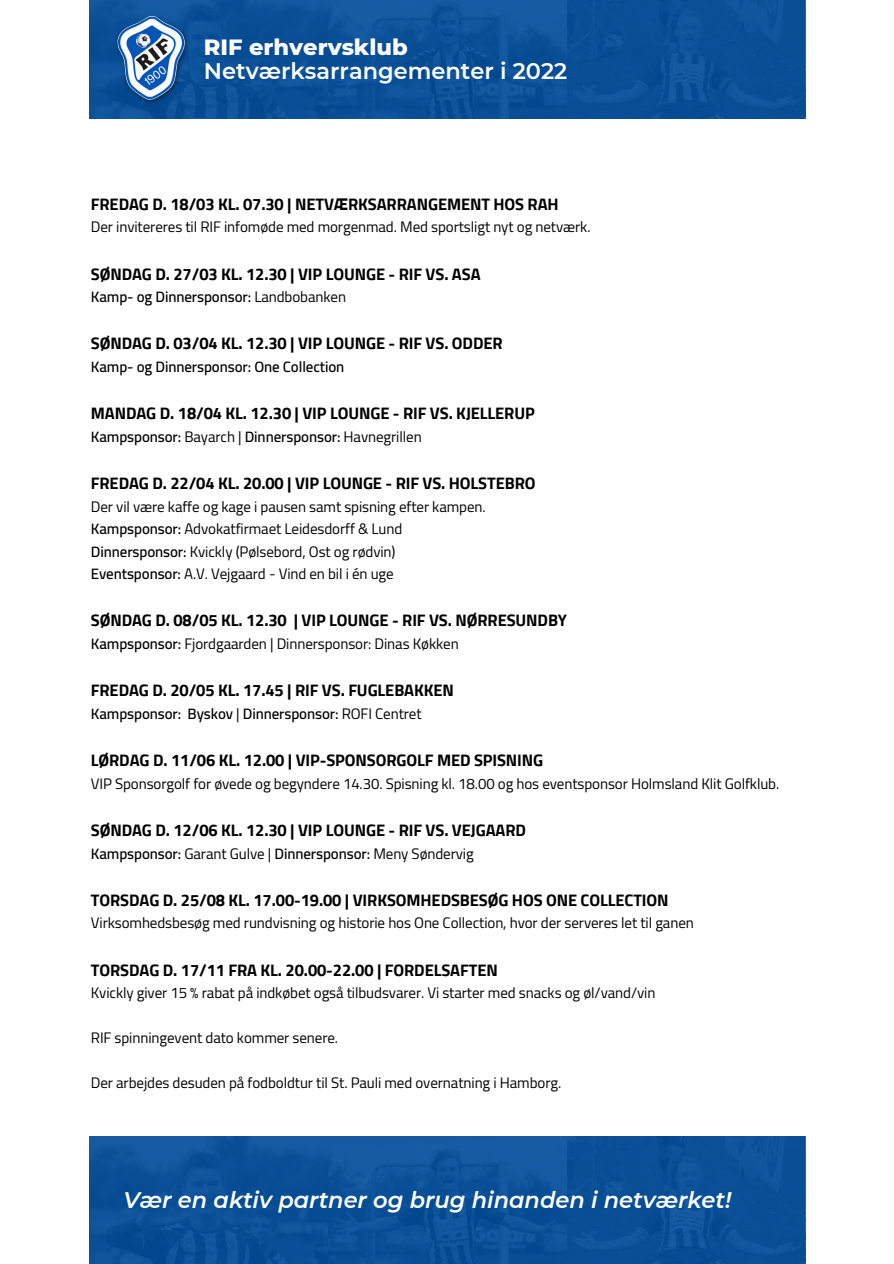
<style>
.page{position:relative;width:894px;height:1264px;background:#fff}
.page>*{position:absolute;margin:0;border:0;box-sizing:border-box;transform-origin:0 0}
.t1{font:italic 600 22.5px "Montserrat";color:#fff}
.t2{font:600 22.5px "Montserrat";color:#fff}
.t3{font:800 22.5px "Montserrat";color:#fff}
.t4{font:700 16.5px "Cairo";letter-spacing:-.005em;color:#000}
.t5{font:15px "Cairo";letter-spacing:-.005em;color:#000}
.t6{font:600 15px "Cairo";letter-spacing:-.005em;color:#000}
.s1{font-weight:400}
.s2{font-weight:600}
</style>
<div class="page">
<div style="left:89px;top:0;width:715px;height:118px;background:#0a4f97"></div>
<img style="left:116px;top:12px;width:75px;height:94px">
<div style="left:89px;top:1136px;width:715px;height:127px;background:#0a5097"></div>
<p class="t3" style="left:204px;top:33px;width:205px">RIF erhvervsklub</p>
<p class="t2" style="left:204px;top:57px;width:365px">Netværksarrangementer i 2022</p>
<p class="t4" style="left:91px;top:194px;width:469px">FREDAG D. 18/03 KL. 07.30 | NETVÆRKSARRANGEMENT HOS RAH</p>
<p class="t5" style="left:91px;top:218px;width:501px">Der invitereres til RIF infomøde med morgenmad. Med sportsligt nyt og netværk.</p>
<p class="t4" style="left:91px;top:264px;width:391px">SØNDAG D. 27/03 KL. 12.30 | VIP LOUNGE - RIF VS. ASA</p>
<p class="t6" style="left:91px;top:288px;width:257px">Kamp- og Dinnersponsor: <span class="s1">Landbobanken</span></p>
<p class="t4" style="left:91px;top:334px;width:413px">SØNDAG D. 03/04 KL. 12.30 | VIP LOUNGE - RIF VS. ODDER</p>
<p class="t6" style="left:91px;top:358px;width:255px">Kamp- og Dinnersponsor: One Collection</p>
<p class="t4" style="left:91px;top:404px;width:445px">MANDAG D. 18/04 KL. 12.30 | VIP LOUNGE - RIF VS. KJELLERUP</p>
<p class="t6" style="left:91px;top:428px;width:332px">Kampsponsor: <span class="s1">Bayarch |</span> Dinnersponsor: <span class="s1">Havnegrillen</span></p>
<p class="t4" style="left:91px;top:473px;width:446px">FREDAG D. 22/04 KL. 20.00 | VIP LOUNGE - RIF VS. HOLSTEBRO</p>
<p class="t5" style="left:91px;top:497px;width:396px">Der vil være kaffe og kage i pausen samt spisning efter kampen.</p>
<p class="t5" style="left:91px;top:520px;width:313px"><span class="s2">Kampsponsor:</span> Advokatfirmaet Leidesdorff &amp; Lund</p>
<p class="t5" style="left:91px;top:542px;width:306px"><span class="s2">Dinnersponsor:</span> Kvickly (Pølsebord, Ost og rødvin)</p>
<p class="t5" style="left:91px;top:565px;width:304px"><span class="s2">Eventsponsor:</span> A.V. Vejgaard - Vind en bil i én uge</p>
<p class="t4" style="left:91px;top:611px;width:477px">SØNDAG D. 08/05 KL. 12.30 | VIP LOUNGE - RIF VS. NØRRESUNDBY</p>
<p class="t5" style="left:91px;top:635px;width:369px"><span class="s2">Kampsponsor:</span> Fjordgaarden | Dinnersponsor: Dinas Køkken</p>
<p class="t4" style="left:91px;top:681px;width:364px">FREDAG D. 20/05 KL. 17.45 | RIF VS. FUGLEBAKKEN</p>
<p class="t6" style="left:91px;top:705px;width:332px">Kampsponsor: Byskov <span class="s1">|</span> Dinnersponsor: <span class="s1">ROFI Centret</span></p>
<p class="t4" style="left:91px;top:750px;width:454px">LØRDAG D. 11/06 KL. 12.00 | VIP-SPONSORGOLF MED SPISNING</p>
<p class="t5" style="left:91px;top:774px;width:689px">VIP Sponsorgolf for øvede og begyndere 14.30. Spisning kl. 18.00 og hos eventsponsor Holmsland Klit Golfklub.</p>
<p class="t4" style="left:91px;top:820px;width:436px">SØNDAG D. 12/06 KL. 12.30 | VIP LOUNGE - RIF VS. VEJGAARD</p>
<p class="t6" style="left:91px;top:844px;width:384px">Kampsponsor: <span class="s1">Garant Gulve |</span> Dinnersponsor: <span class="s1">Meny Søndervig</span></p>
<p class="t4" style="left:91px;top:890px;width:579px">TORSDAG D. 25/08 KL. 17.00-19.00 | VIRKSOMHEDSBESØG HOS ONE COLLECTION</p>
<p class="t5" style="left:91px;top:914px;width:604px">Virksomhedsbesøg med rundvisning og historie hos One Collection, hvor der serveres let til ganen</p>
<p class="t4" style="left:91px;top:960px;width:408px">TORSDAG D. 17/11 FRA KL. 20.00-22.00 | FORDELSAFTEN</p>
<p class="t5" style="left:91px;top:984px;width:566px">Kvickly giver 15 % rabat på indkøbet også tilbudsvarer. Vi starter med snacks og øl/vand/vin</p>
<p class="t5" style="left:91px;top:1029px;width:249px">RIF spinningevent dato kommer senere.</p>
<p class="t5" style="left:91px;top:1074px;width:472px">Der arbejdes desuden på fodboldtur til St. Pauli med overnatning i Hamborg.</p>
<p class="t1" style="left:123px;top:1186px;width:609px">Vær en aktiv partner og brug hinanden i netværket!</p>
</div>
